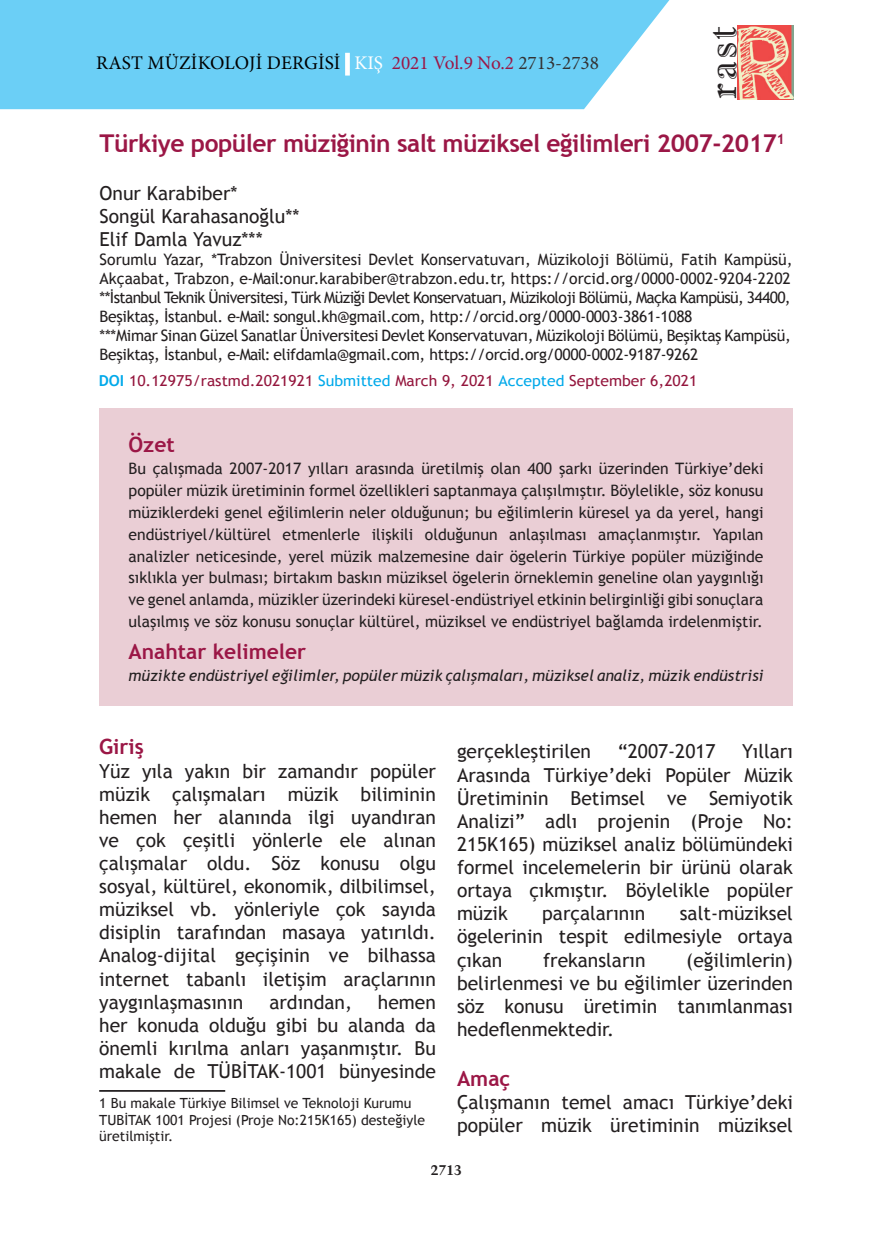
<style>
.page{position:relative;width:893px;height:1241px;background:#fff}
.page>*{position:absolute;margin:0;border:0;box-sizing:border-box;transform-origin:0 0}
.t1{font:42px "Imprint MT Shadow";color:#231f20}
.t2{font:700 24.5px "Trebuchet MS";letter-spacing:-.02em;color:#9b1746}
.t3{font:700 21px "Trebuchet MS";color:#9b1746}
.t4{font:19.25px/23.1px "Trebuchet MS";color:#231f20;text-align:justify}
.t5{font:19.25px "Minion Pro";color:#000}
.t6{font:15.75px/21.9px "Trebuchet MS";letter-spacing:-.02em;color:#231f20}
.t7{font:italic 15.75px "Trebuchet MS";color:#231f20}
.t8{font:15.05px "Trebuchet MS";color:#94163d;scale:1.04 1}
.t9{font:14px/16.8px "Trebuchet MS";color:#231f20}
.t10{font:700 14px "Trump Mediaeval";color:#231f20}
.s1{color:#fff}
.s2{color:#9b1746}
.s3{color:#333233}
.s4{font-weight:700;color:#00a9ea}
.s5{color:#00a9ea}
</style>
<div class="page">
<img style="left:738px;top:26px;width:56px;height:73px">
<div style="left:0;top:0;width:669px;height:109px;background:#6bcff6"></div>
<div style="left:345px;top:53px;width:5px;height:23px;border:4px solid #fff"></div>
<hr style="left:99px;top:1089px;width:126px;height:2px;background:#231f20">
<div style="left:99px;top:408px;width:694px;height:297px;background:#eaced5"></div>
<p class="t5" style="left:96px;top:50px;width:504px">Rast MÜZİKOLOJİ DERGİSİ <span class="s1">| KIŞ</span> <span class="s2">2021 Vol.9 No.2</span> <span class="s3">2713-2738</span></p>
<h1 class="t1" style="left:697px;top:99px;width:74px;rotate:-90deg">rast</h1>
<h2 class="t2" style="left:100px;top:128px;width:687px">Türkiye popüler müziğinin salt müziksel eğilimleri 2007-2017<sup>1</sup></h2>
<p class="t4" style="left:100px;top:182px;width:201px;text-align:left">Onur Karabiber*<br>Songül Karahasanoğlu**<br>Elif Damla Yavuz***</p>
<p class="t6" style="left:100px;top:250px;width:694px;line-height:18.9px">Sorumlu Yazar, *Trabzon Üniversitesi Devlet Konservatuvarı, Müzikoloji Bölümü, Fatih Kampüsü, Akçaabat, Trabzon, e-Mail:onur.karabiber@trabzon.edu.tr, https://orcid.org/0000-0002-9204-2202 **İstanbul Teknik Üniversitesi, Türk Müziği Devlet Konservatuarı, Müzikoloji Bölümü, Maçka Kampüsü, 34400, Beşiktaş, İstanbul. e-Mail: songul.kh@gmail.com, http://orcid.org/0000-0003-3861-1088<br>***Mimar Sinan Güzel Sanatlar Üniversitesi Devlet Konservatuvarı, Müzikoloji Bölümü, Beşiktaş Kampüsü, Beşiktaş, İstanbul, e-Mail: elifdamla@gmail.com, https://orcid.org/0000-0002-9187-9262</p>
<p class="t8" style="left:99px;top:372px;width:577px"><span class="s4">DOI</span> 10.12975/rastmd.2021921 <span class="s5">Submitted</span> March 9, 2021 <span class="s5">Accepted</span> September 6,2021</p>
<h3 class="t3" style="left:129px;top:431px;width:48px">Özet</h3>
<p class="t6" style="left:129px;top:457px;width:636px;text-align:justify">Bu çalışmada 2007-2017 yılları arasında üretilmiş olan 400 şarkı üzerinden Türkiye’deki popüler müzik üretiminin formel özellikleri saptanmaya çalışılmıştır. Böylelikle, söz konusu müziklerdeki genel eğilimlerin neler olduğunun; bu eğilimlerin küresel ya da yerel, hangi endüstriyel/kültürel etmenlerle ilişkili olduğunun anlaşılması amaçlanmıştır. Yapılan analizler neticesinde, yerel müzik malzemesine dair ögelerin Türkiye popüler müziğinde sıklıkla yer bulması; birtakım baskın müziksel ögelerin örneklemin geneline olan yaygınlığı ve genel anlamda, müzikler üzerindeki küresel-endüstriyel etkinin belirginliği gibi sonuçlara ulaşılmış ve söz konusu sonuçlar kültürel, müziksel ve endüstriyel bağlamda irdelenmiştir.</p>
<h3 class="t3" style="left:129px;top:638px;width:179px">Anahtar kelimeler</h3>
<p class="t7" style="left:129px;top:666px;width:636px">müzikte endüstriyel eğilimler, popüler müzik çalışmaları, müziksel analiz, müzik endüstrisi</p>
<h3 class="t3" style="left:99px;top:733px;width:46px">Giriş</h3>
<p class="t4" style="left:99px;top:759px;width:338px">Yüz yıla yakın bir zamandır popüler müzik çalışmaları müzik biliminin hemen her alanında ilgi uyandıran ve çok çeşitli yönlerle ele alınan çalışmalar oldu. Söz konusu olgu sosyal, kültürel, ekonomik, dilbilimsel, müziksel vb. yönleriyle çok sayıda disiplin tarafından masaya yatırıldı.<br>Analog-dijital geçişinin ve bilhassa internet tabanlı iletişim araçlarının yaygınlaşmasının</p>
<p class="t4" style="left:99px;top:990px;width:338px;text-indent:279px">hemen her konuda olduğu gibi bu alanda da önemli kırılma anları yaşanmıştır. Bu makale de TÜBİTAK-1001 bünyesinde</p>
<p class="t9" style="left:99px;top:1094px;width:327px">1 Bu makale Türkiye Bilimsel ve Teknoloji Kurumu<br>TUBİTAK 1001 Projesi (Proje No:215K165) desteğiyle üretilmiştir.</p>
<p class="t4" style="left:269px;top:990px;width:84px">ardından,</p>
<p class="t4" style="left:457px;top:740px;width:337px;text-indent:285px">Yılları Arasında Türkiye’deki Popüler Müzik Üretiminin Betimsel ve Semiyotik Analizi” adlı projenin (Proje No:<br>215K165) müziksel analiz bölümündeki formel incelemelerin bir ürünü olarak ortaya çıkmıştır. Böylelikle popüler müzik</p>
<p class="t4" style="left:457px;top:740px;width:136px">gerçekleştirilen</p>
<p class="t4" style="left:618px;top:740px;width:99px">“2007-2017</p>
<p class="t4" style="left:457px;top:902px;width:337px;text-indent:223px">salt-müziksel ögelerinin tespit edilmesiyle ortaya çıkan</p>
<p class="t4" style="left:542px;top:902px;width:105px">parçalarının</p>
<p class="t4" style="left:457px;top:948px;width:337px;text-indent:229px">(eğilimlerin) belirlenmesi ve bu eğilimler üzerinden söz konusu üretimin tanımlanması hedeflenmektedir.</p>
<h3 class="t3" style="left:457px;top:1065px;width:55px">Amaç</h3>
<p class="t4" style="left:457px;top:1090px;width:337px">Çalışmanın temel amacı Türkiye’deki popüler müzik üretiminin müziksel</p>
<p class="t4" style="left:543px;top:948px;width:104px">frekansların</p>
<p class="t10" style="left:431px;top:1160px;width:33px">2713</p>
</div>
